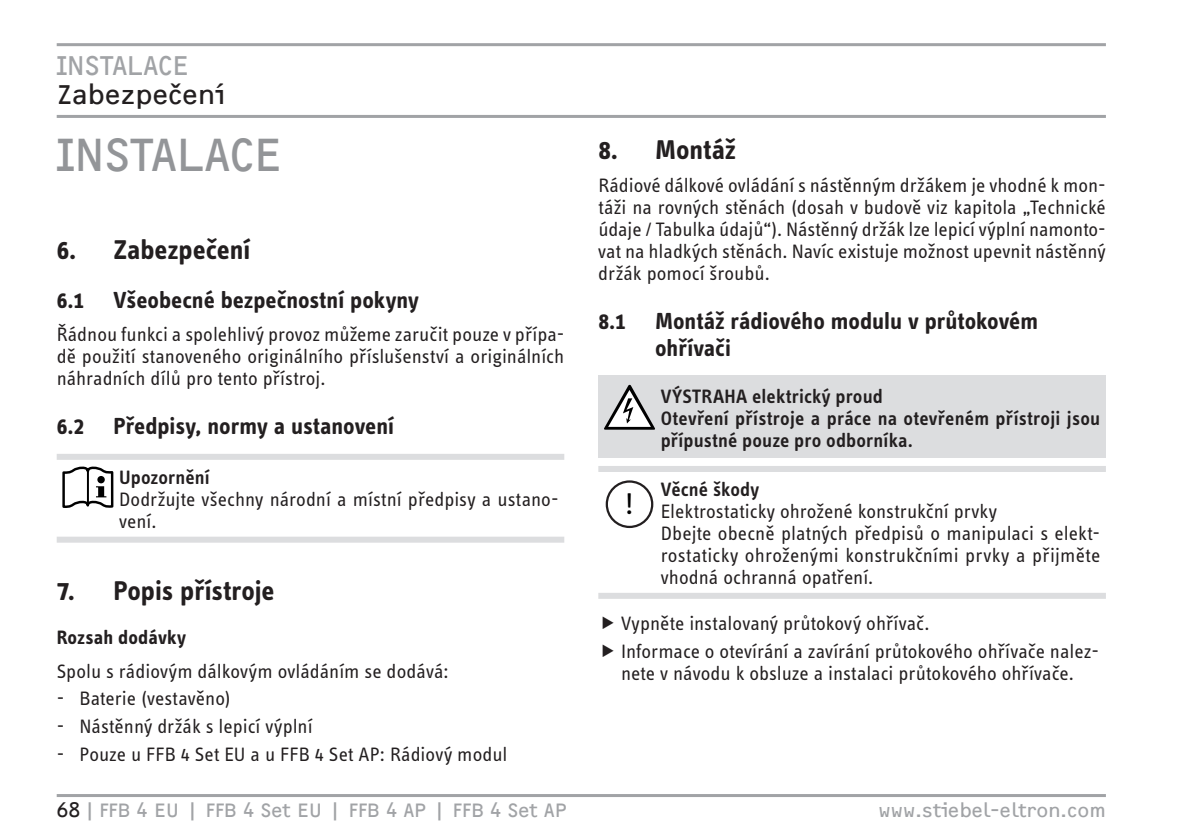
<style>
.page{position:relative;width:1191px;height:840px;background:#fff}
.page>*{position:absolute;margin:0;border:0;box-sizing:border-box;transform-origin:0 0}
.t1{font:48px "F2 FOCR Bczyk Com";letter-spacing:-.025em;color:#939598}
.t2{font:31px "STE Info Text";color:#000}
.t3{font:700 28px "STE Info Text";color:#231f20}
.t4{font:28px "F2 FOCR Bczyk Com";letter-spacing:-.005em;color:#231f20}
.t5{font:28px "F2 FOCR Bczyk Com";color:#a1a3a6}
.t6{font:700 24px/26.4px "STE Info Text";color:#231f20}
.t7{font:20px/22px "STE Info Text";color:#231f20}
.t8{font:600 20px/22px "STE Info Text";letter-spacing:.01em;color:#231f20}
.t9{font:20px "F2 FOCR Bczyk Com";color:#a1a3a6}
.t10{font:700 20px "STE Info Text";letter-spacing:.005em;color:#231f20}
.s1{color:#231f20}
</style>
<div class="page">
<hr style="left:57px;top:43px;width:1049px;height:3px;background:#a1a3a6">
<hr style="left:57px;top:115px;width:1049px;height:3px;background:#a1a3a6">
<hr style="left:57px;top:793px;width:1049px;height:3px;background:#a1a3a6">
<div style="left:57px;top:453px;width:507px;height:6px;background:#dcdddf"></div>
<div style="left:57px;top:536px;width:507px;height:6px;background:#dcdddf"></div>
<svg style="left:62px;top:466px;width:51px;height:41px"></svg>
<hr style="left:87px;top:470px;width:2px;height:33px;background:#000">
<div style="left:598px;top:375px;width:508px;height:82px;background:#dcdddf"></div>
<svg style="left:604px;top:384px;width:51px;height:45px"></svg>
<div style="left:598px;top:465px;width:508px;height:6px;background:#dcdddf"></div>
<div style="left:598px;top:592px;width:508px;height:6px;background:#dcdddf"></div>
<div style="left:605px;top:480px;width:48px;height:47px;border:2px solid #231f20;border-radius:50%"></div>
<h3 class="t5" style="left:57px;top:49px;width:26px">Instalace</h3>
<h3 class="t4" style="left:57px;top:78px;width:170px">Zabezpečení</h3>
<h1 class="t1" style="left:57px;top:127px;width:226px">INSTALACE</h1>
<h3 class="t3" style="left:57px;top:233px;width:195px">6. Zabezpečení</h3>
<p class="t6" style="left:57px;top:286px;width:364px">6.1 Všeobecné bezpečnostní pokyny</p>
<p class="t7" style="left:57px;top:323px;width:509px;text-align:justify">Řádnou funkci a spolehlivý provoz můžeme zaručit pouze v přípa&shy;dě použití stanoveného originálního příslušenství a originálních náhradních dílů pro tento přístroj.</p>
<p class="t6" style="left:57px;top:413px;width:339px">6.2 Předpisy, normy a ustanovení</p>
<p class="t8" style="left:119px;top:466px;width:92px">Upozornění</p>
<p class="t7" style="left:119px;top:488px;width:441px">Dodržujte všechny národní a místní předpisy a ustano&shy;vení.</p>
<h3 class="t3" style="left:57px;top:573px;width:219px">7. Popis přístroje</h3>
<p class="t10" style="left:57px;top:625px;width:131px">Rozsah dodávky</p>
<p class="t7" style="left:57px;top:659px;width:393px">Spolu s rádiovým dálkovým ovládáním se dodává:</p>
<p class="t7" style="left:57px;top:687px;width:176px">- Baterie (vestavěno)</p>
<p class="t7" style="left:57px;top:714px;width:257px">- Nástěnný držák s lepicí výplní</p>
<p class="t7" style="left:57px;top:742px;width:452px">- Pouze u FFB 4 Set EU a u FFB 4 Set AP: Rádiový modul</p>
<h3 class="t3" style="left:598px;top:133px;width:139px">8. Montáž</h3>
<p class="t7" style="left:598px;top:174px;width:509px;text-align:justify">Rádiové dálkové ovládání s nástěnným držákem je vhodné k mon&shy;táži na rovných stěnách (dosah v budově viz kapitola „Technické údaje / Tabulka údajů“). Nástěnný držák lze lepicí výplní namonto&shy;vat na hladkých stěnách. Navíc existuje možnost upevnit nástěnný držák pomocí šroubů.</p>
<p class="t6" style="left:655px;top:308px;width:384px;text-indent:-57px">8.1 Montáž rádiového modulu v průtokovém ohřívači</p>
<p class="t8" style="left:660px;top:384px;width:441px">VÝSTRAHA elektrický proud<br>Otevření přístroje a práce na otevřeném přístroji jsou přípustné pouze pro odborníka.</p>
<p class="t8" style="left:660px;top:478px;width:100px">Věcné škody</p>
<p class="t7" style="left:660px;top:500px;width:441px">Elektrostaticky ohrožené konstrukční prvky<br>Dbejte obecně platných předpisů o manipulaci s elekt&shy;rostaticky ohroženými konstrukčními prvky a přijměte vhodná ochranná opatření.</p>
<p class="t7" style="left:621px;top:609px;width:479px;line-height:27.6px">Vypněte instalovaný průtokový ohřívač.<br>Informace o otevírání a zavírání průtokového ohřívače nalez-</p>
<p class="t7" style="left:621px;top:661px;width:454px">nete v návodu k obsluze a instalaci průtokového ohřívače.</p>
<h2 class="t2" style="left:625px;top:486px;width:11px">!</h2>
<p class="t9" style="left:57px;top:798px;width:511px"><span class="s1">68</span>|FFB 4 EU | FFB 4 Set EU | FFB 4 AP | FFB 4 Set AP</p>
<p class="t9" style="left:878px;top:798px;width:229px">www.stiebel-eltron.com</p>
</div>
